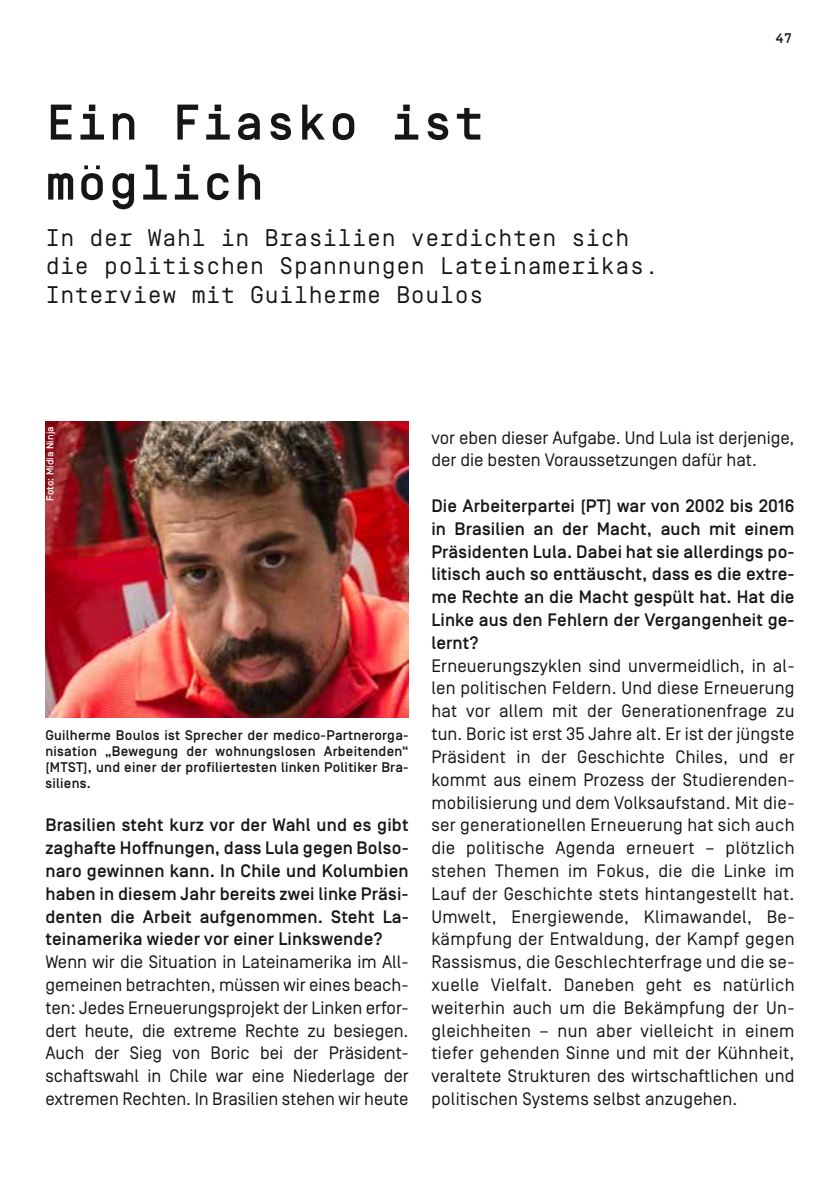
<style>
.page{position:relative;width:840px;height:1191px;background:#fff}
.page>*{position:absolute;margin:0;border:0;box-sizing:border-box;transform-origin:0 0}
.t1{font:500 50px/60px "Simplon BP Mono";letter-spacing:.02em;color:#151616}
.t2{font:24px/28.8px "Simplon BP Mono";color:#151616}
.t3{font:18px/22.8px "Simplon BP Regular";color:#151616;text-align:justify}
.t4{font:500 18px/22.8px "Simplon BP";letter-spacing:.01em;color:#151616;text-align:justify}
.t5{font:500 14px/16px "Simplon BP";letter-spacing:.02em;color:#151616;text-align:justify}
.t6{font:500 14px "Simplon BP Mono";color:#151616}
.t7{font:500 10px "Simplon BP";letter-spacing:.01em;color:#fff}
</style>
<div class="page">
<img style="left:45px;top:421px;width:363px;height:296px">
<h1 class="t1" style="left:45px;top:90px;width:440px">Ein Fiasko ist möglich</h1>
<h2 class="t2" style="left:45px;top:222px;width:614px">In der Wahl in Brasilien verdichten sich die politischen Spannungen Lateinamerikas.<br>Interview mit Guilherme Boulos</h2>
<p class="t6" style="left:775px;top:29px;width:19px">47</p>
<p class="t7" style="left:44px;top:501px;width:76px;rotate:-90deg">Foto: Mídia Ninja</p>
<p class="t5" style="left:45px;top:728px;width:364px">Guilherme Boulos ist Sprecher der medico-Partnerorga&shy;nisation „Bewegung der wohnungslosen Arbeitenden“ (MTST), und einer der profiliertesten linken Politiker Bra&shy;siliens.</p>
<p class="t4" style="left:45px;top:814px;width:364px">Brasilien steht kurz vor der Wahl und es gibt zaghafte Hoffnungen, dass Lula gegen Bolso&shy;naro gewinnen kann. In Chile und Kolumbien haben in diesem Jahr bereits zwei linke Präsi&shy;denten die Arbeit aufgenommen. Steht La&shy;teinamerika wieder vor einer Linkswende?</p>
<p class="t3" style="left:45px;top:950px;width:364px">Wenn wir die Situation in Lateinamerika im All&shy;gemeinen betrachten, müssen wir eines beach&shy;ten: Jedes Erneuerungsprojekt der Linken erfor&shy;dert heute, die extreme Rechte zu besiegen.<br>Auch der Sieg von Boric bei der Präsident&shy;schaftswahl in Chile war eine Niederlage der extremen Rechten. In Brasilien stehen wir heute</p>
<p class="t3" style="left:431px;top:426px;width:364px">vor eben dieser Aufgabe. Und Lula ist derjenige, der die besten Voraussetzungen dafür hat.</p>
<p class="t4" style="left:431px;top:494px;width:364px">Die Arbeiterpartei (PT) war von 2002 bis 2016 in Brasilien an der Macht, auch mit einem Präsidenten Lula. Dabei hat sie allerdings po&shy;litisch auch so enttäuscht, dass es die extre&shy;me Rechte an die Macht gespült hat. Hat die Linke aus den Fehlern der Vergangenheit ge&shy;lernt?</p>
<p class="t3" style="left:431px;top:654px;width:364px">Erneuerungszyklen sind unvermeidlich, in al&shy;len politischen Feldern. Und diese Erneuerung hat vor allem mit der Generationenfrage zu tun. Boric ist erst 35 Jahre alt. Er ist der jüngste Präsident in der Geschichte Chiles, und er kommt aus einem Prozess der Studierenden&shy;mobilisierung und dem Volksaufstand. Mit die&shy;ser generationellen Erneuerung hat sich auch die politische Agenda erneuert – plötzlich stehen Themen im Fokus, die die Linke im Lauf der Geschichte stets hintangestellt hat.<br>Umwelt, Energiewende, Klimawandel, Be&shy;kämpfung der Entwaldung, der Kampf gegen Rassismus, die Geschlechterfrage und die se&shy;xuelle Vielfalt. Daneben geht es natürlich weiterhin auch um die Bekämpfung der Un&shy;gleichheiten – nun aber vielleicht in einem tiefer gehenden Sinne und mit der Kühnheit, veraltete Strukturen des wirtschaftlichen und politischen Systems selbst anzugehen.</p>
</div>
